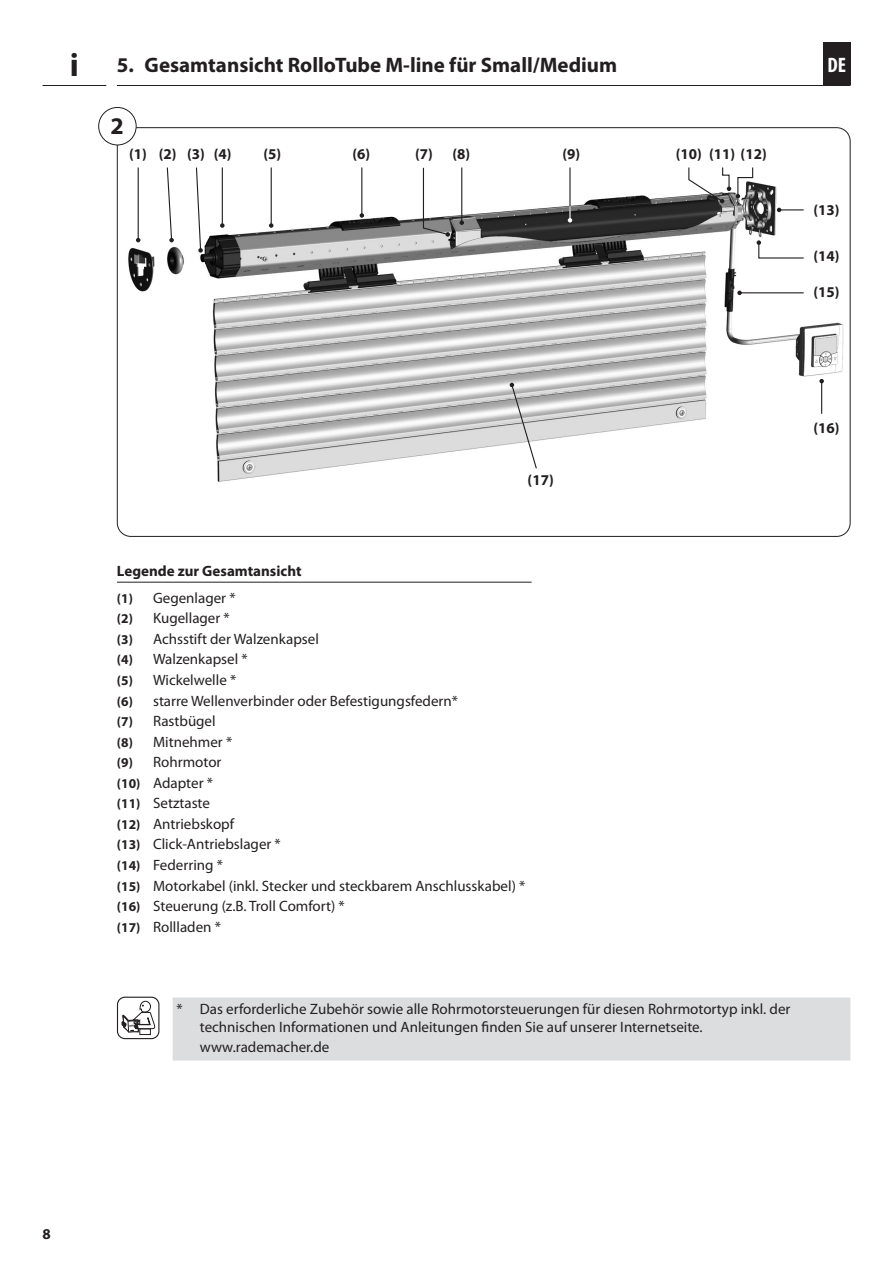
<style>
.page{position:relative;width:893px;height:1263px;background:#fff}
.page>*{position:absolute;margin:0;border:0;box-sizing:border-box;transform-origin:0 0}
.INFO_-_Icon_-_DE{font:700 33px "Myriad Pro";color:#231f20}
.t1{font:700 24px "Myriad Pro";color:#231f20}
.t2{font:700 21px "Myriad Pro";color:#231f20}
.t3{font:700 condensed 21px "Myriad Pro";color:#fff}
.Nützliche_Infos_-_DE{font:15px/18px "Myriad Pro";color:#231f20}
.Untertitel_-_DE{font:700 15px "Myriad Pro";color:#231f20}
.Untertitel_mit_Linie{font:700 15px "Myriad Pro";color:#231f20}
.s1{font-weight:700;font-size:13.5px}
</style>
<div class="page">
<div style="left:823px;top:43px;width:27px;height:42px;background:#231f20"></div>
<hr style="left:117px;top:85px;width:733px;height:1px;background:#231f20">
<hr style="left:43px;top:85px;width:63px;height:1px;background:#231f20">
<img style="left:128px;top:172px;width:716px;height:310px">
<svg style="left:510px;top:383px;width:28px;height:87px"></svg>
<hr style="left:138px;top:167px;width:1px;height:73px;background:#231f20">
<svg style="left:136px;top:238px;width:4px;height:4px"></svg>
<svg style="left:166px;top:167px;width:8px;height:75px"></svg>
<hr style="left:271px;top:167px;width:1px;height:59px;background:#231f20">
<svg style="left:269px;top:223px;width:4px;height:5px"></svg>
<svg style="left:195px;top:167px;width:8px;height:86px"></svg>
<svg style="left:757px;top:240px;width:48px;height:19px"></svg>
<hr style="left:740px;top:292px;width:64px;height:1px;background:#231f20">
<svg style="left:737px;top:291px;width:5px;height:4px"></svg>
<svg style="left:422px;top:167px;width:28px;height:70px"></svg>
<div style="left:98px;top:107px;width:39px;height:38px;border:1px solid #231f20;border-radius:50%"></div>
<hr style="left:361px;top:167px;width:1px;height:48px;background:#231f20">
<svg style="left:360px;top:213px;width:4px;height:5px"></svg>
<hr style="left:222px;top:167px;width:1px;height:59px;background:#231f20">
<svg style="left:220px;top:223px;width:5px;height:5px"></svg>
<hr style="left:569px;top:167px;width:2px;height:53px;background:#231f20">
<svg style="left:568px;top:206px;width:4px;height:17px"></svg>
<svg style="left:688px;top:167px;width:66px;height:36px"></svg>
<svg style="left:777px;top:208px;width:27px;height:4px"></svg>
<hr style="left:821px;top:381px;width:1px;height:33px;background:#231f20">
<svg style="left:819px;top:379px;width:5px;height:4px"></svg>
<hr style="left:461px;top:167px;width:1px;height:56px;background:#231f20">
<svg style="left:459px;top:220px;width:5px;height:5px"></svg>
<hr style="left:117px;top:582px;width:415px;height:1px;background:#231f20">
<div style="left:173px;top:997px;width:677px;height:63px;background:#dcdddf"></div>
<div style="left:140px;top:1029px;width:11px;height:6px;border:1px solid #231f20"></div>
<svg style="left:122px;top:1001px;width:33px;height:31px"></svg>
<div style="left:117px;top:997px;width:42px;height:42px;border:1px solid #231f20;border-radius:7px"></div>
<p class="INFO_-_Icon_-_DE" style="left:70px;top:47px;width:11px">i</p>
<p class="t2" style="left:117px;top:53px;width:502px">5. Gesamtansicht RolloTube M-line für Small/Medium</p>
<p class="t1" style="left:110px;top:112px;width:15px">2</p>
<p class="Untertitel_-_DE" style="left:129px;top:146px;width:19px">(1)</p>
<p class="Untertitel_-_DE" style="left:159px;top:146px;width:19px">(2)</p>
<p class="Untertitel_-_DE" style="left:214px;top:146px;width:19px">(4)</p>
<p class="Untertitel_-_DE" style="left:263px;top:146px;width:19px">(5)</p>
<p class="Untertitel_-_DE" style="left:352px;top:146px;width:19px">(6)</p>
<p class="Untertitel_-_DE" style="left:563px;top:146px;width:19px">(9)</p>
<p class="Untertitel_-_DE" style="left:676px;top:146px;width:28px">(10)</p>
<p class="Untertitel_-_DE" style="left:709px;top:146px;width:59px">(11) (12)</p>
<p class="Untertitel_-_DE" style="left:187px;top:146px;width:19px">(3)</p>
<p class="Untertitel_-_DE" style="left:415px;top:146px;width:19px">(7)</p>
<p class="Untertitel_-_DE" style="left:452px;top:146px;width:19px">(8)</p>
<h3 class="t3" style="left:827px;top:53px;width:20px">DE</h3>
<p class="Untertitel_-_DE" style="left:813px;top:201px;width:28px">(13)</p>
<p class="Untertitel_-_DE" style="left:814px;top:248px;width:28px">(14)</p>
<p class="Untertitel_-_DE" style="left:813px;top:283px;width:28px">(15)</p>
<p class="Untertitel_-_DE" style="left:528px;top:471px;width:28px">(17)</p>
<p class="Untertitel_-_DE" style="left:813px;top:420px;width:28px">(16)</p>
<p class="Untertitel_mit_Linie" style="left:117px;top:562px;width:186px">Legende zur Gesamtansicht</p>
<p class="Nützliche_Infos_-_DE" style="left:117px;top:589px;width:120px"><span class="s1">(1)</span> Gegenlager *</p>
<p class="Nützliche_Infos_-_DE" style="left:117px;top:610px;width:114px"><span class="s1">(2)</span> Kugellager *</p>
<p class="Nützliche_Infos_-_DE" style="left:117px;top:630px;width:203px"><span class="s1">(3)</span> Achsstift der Walzenkapsel</p>
<p class="Nützliche_Infos_-_DE" style="left:117px;top:651px;width:132px"><span class="s1">(4)</span> Walzenkapsel *</p>
<p class="Nützliche_Infos_-_DE" style="left:117px;top:671px;width:121px"><span class="s1">(5)</span> Wickelwelle *</p>
<p class="Nützliche_Infos_-_DE" style="left:117px;top:692px;width:343px"><span class="s1">(6)</span> starre Wellenverbinder oder Befestigungsfedern*</p>
<p class="Nützliche_Infos_-_DE" style="left:117px;top:712px;width:100px"><span class="s1">(7)</span> Rastbügel</p>
<p class="Nützliche_Infos_-_DE" style="left:117px;top:733px;width:117px"><span class="s1">(8)</span> Mitnehmer *</p>
<p class="Nützliche_Infos_-_DE" style="left:117px;top:753px;width:106px"><span class="s1">(9)</span> Rohrmotor</p>
<p class="Nützliche_Infos_-_DE" style="left:117px;top:774px;width:98px"><span class="s1">(10)</span> Adapter *</p>
<p class="Nützliche_Infos_-_DE" style="left:117px;top:794px;width:95px"><span class="s1">(11)</span> Setztaste</p>
<p class="Nützliche_Infos_-_DE" style="left:117px;top:815px;width:119px"><span class="s1">(12)</span> Antriebskopf</p>
<p class="Nützliche_Infos_-_DE" style="left:117px;top:836px;width:165px"><span class="s1">(13)</span> Click-Antriebslager *</p>
<p class="Nützliche_Infos_-_DE" style="left:117px;top:856px;width:108px"><span class="s1">(14)</span> Federring *</p>
<p class="Nützliche_Infos_-_DE" style="left:117px;top:877px;width:410px"><span class="s1">(15)</span> Motorkabel (inkl. Stecker und steckbarem Anschlusskabel) *</p>
<p class="Nützliche_Infos_-_DE" style="left:117px;top:897px;width:229px"><span class="s1">(16)</span> Steuerung (z.B. Troll Comfort) *</p>
<p class="Nützliche_Infos_-_DE" style="left:117px;top:918px;width:106px"><span class="s1">(17)</span> Rollladen *</p>
<p class="Nützliche_Infos_-_DE" style="left:200px;top:1000px;width:592px;text-indent:-23px">* Das erforderliche Zubehör sowie alle Rohrmotorsteuerungen für diesen Rohrmotortyp inkl. der technischen Informationen und Anleitungen finden Sie auf unserer Internetseite.</p>
<p class="Nützliche_Infos_-_DE" style="left:200px;top:1038px;width:131px">www.rademacher.de</p>
<p class="Untertitel_mit_Linie" style="left:43px;top:1225px;width:10px">8</p>
</div>
